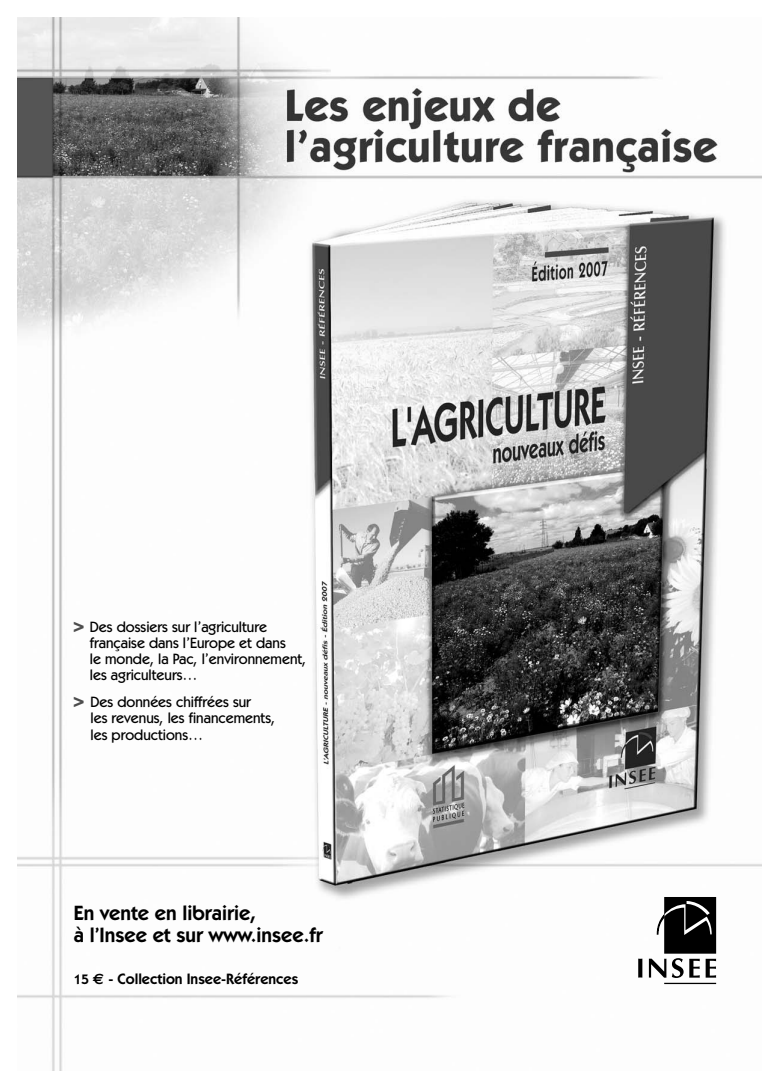
<style>
.page{position:relative;width:780px;height:1088px;background:#fff}
.page>*{position:absolute;margin:0;border:0;box-sizing:border-box;transform-origin:0 0}
.t1{font:600 20.62px/22.5px "Kabel IT Cby BT";color:#000}
.t2{font:500 15px/16.2px "Kabel IT Cby BT";color:#000}
.t3{font:600 15px "Kabel IT Cby BT";color:#000}
.s1{font-weight:900;font-size:16.88px;color:#4d4d4d}
.s2{font-size:13.75px}
.s3{font-family:"Euro Sans";font-weight:700}
</style>
<div class="page">
<img style="left:18px;top:17px;width:744px;height:1053px">
<svg style="left:638px;top:958px;width:4px;height:19px"></svg>
<svg style="left:649px;top:897px;width:67px;height:81px"></svg>
<hr style="left:664px;top:982px;width:52px;height:2px;background:#000">
<p class="t2" style="left:90px;top:619px;width:218px;text-indent:-18px"><span class="s1">&gt;</span> Des dossiers sur l’agriculture française dans l’Europe et dans<br>le monde, la Pac, l’environnement, les agriculteurs…</p>
<p class="t2" style="left:91px;top:695px;width:186px;text-indent:-19px"><span class="s1">&gt;</span> Des données chiffrées sur<br>les revenus, les financements, les productions…</p>
<h1 class="t1" style="left:74px;top:901px;width:250px">En vente en librairie,<br>à l’Insee et sur www.insee.fr</h1>
<p class="t3" style="left:74px;top:969px;width:226px"><span class="s2">15</span> <span class="s3">€</span> - Collection Insee-Références</p>
</div>
